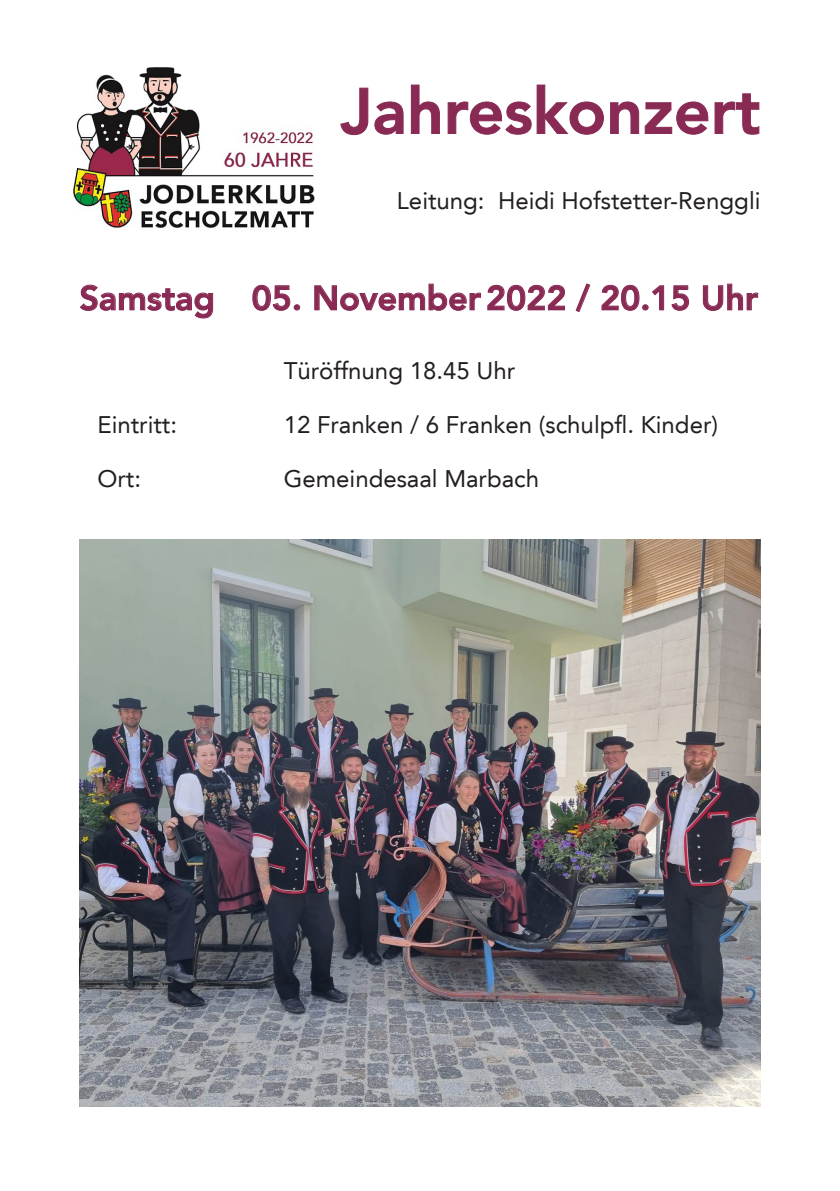
<style>
.page{position:relative;width:840px;height:1191px;background:#fff}
.page>*{position:absolute;margin:0;border:0;box-sizing:border-box;transform-origin:0 0}
.t1{font:800 64px "Avenir LT";color:#892a54}
.t2{font:800 34px "Avenir LT";color:#892a54}
.t3{font:24px "Avenir LT";color:#231f20}
</style>
<div class="page">
<svg style="left:340px;top:87px;width:64px;height:49px"></svg>
<svg style="left:410px;top:84px;width:30px;height:50px"></svg>
<svg style="left:447px;top:84px;width:312px;height:51px"></svg>
<svg style="left:80px;top:284px;width:133px;height:35px"></svg>
<svg style="left:252px;top:284px;width:48px;height:27px"></svg>
<svg style="left:314px;top:283px;width:251px;height:28px"></svg>
<svg style="left:575px;top:283px;width:15px;height:29px"></svg>
<svg style="left:601px;top:284px;width:63px;height:27px"></svg>
<svg style="left:671px;top:285px;width:18px;height:26px"></svg>
<svg style="left:702px;top:283px;width:56px;height:28px"></svg>
<img style="left:73px;top:67px;width:242px;height:161px">
<img style="left:79px;top:540px;width:680px;height:567px">
<p class="t1" style="left:340px;top:73px;width:421px">Jahreskonzert</p>
<p class="t3" style="left:397px;top:186px;width:365px">Leitung: Heidi Hofstetter-Renggli</p>
<p class="t2" style="left:79px;top:278px;width:679px">Samstag 05. November2022 / 20.15 Uhr</p>
<p class="t3" style="left:283px;top:356px;width:233px">Türöffnung 18.45 Uhr</p>
<p class="t3" style="left:97px;top:410px;width:81px">Eintritt:</p>
<p class="t3" style="left:283px;top:410px;width:435px">12 Franken / 6 Franken (schulpfl. Kinder)</p>
<p class="t3" style="left:97px;top:464px;width:45px">Ort:</p>
<p class="t3" style="left:283px;top:464px;width:257px">Gemeindesaal Marbach</p>
</div>
